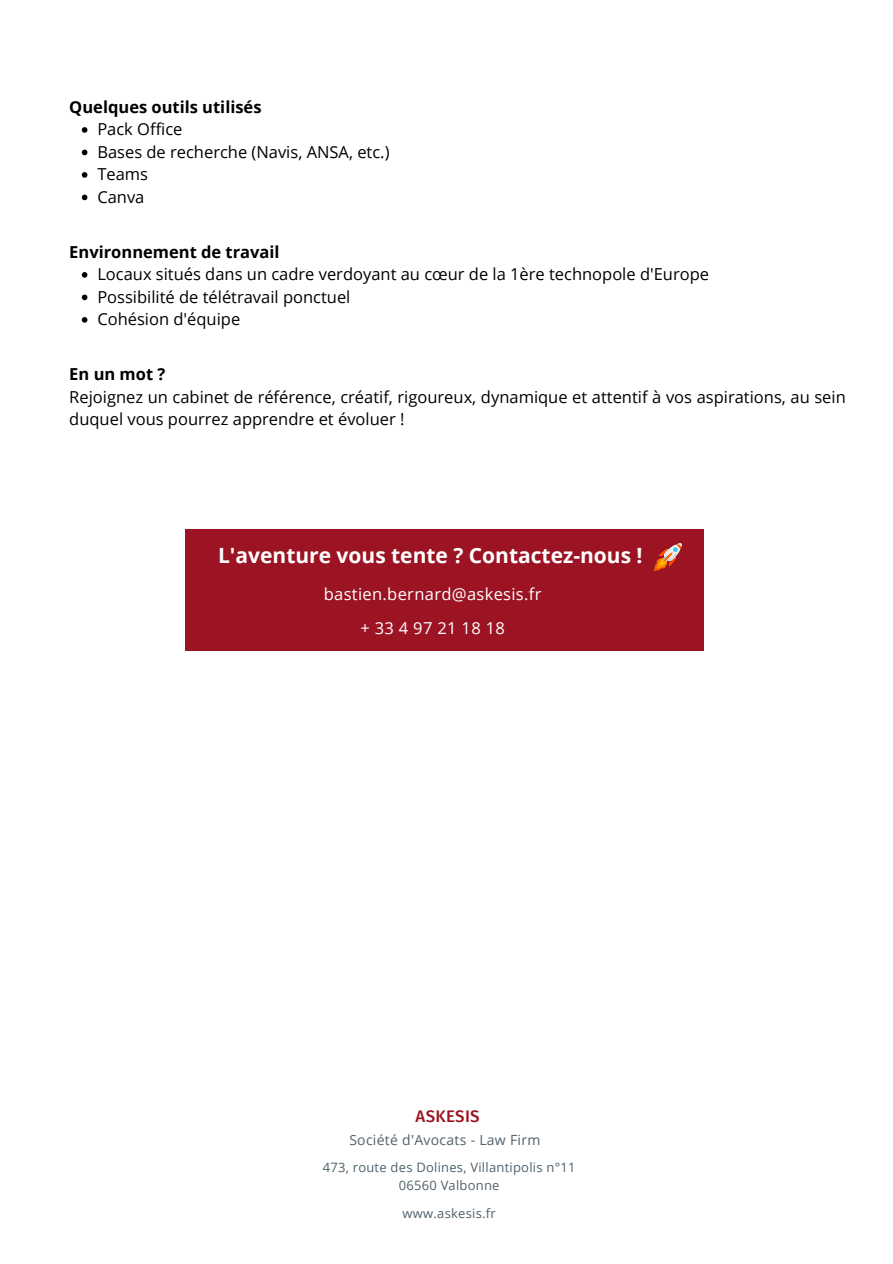
<style>
.page{position:relative;width:893px;height:1264px;background:#fff}
.page>*{position:absolute;margin:0;border:0;box-sizing:border-box;transform-origin:0 0}
.t1{font:700 21px "Open Sans";color:#fff}
.t2{font:500 16.8px "Fira Sans";letter-spacing:.02em;color:#9c1424}
.t3{font:16.5px/22.5px "Open Sans";color:#000}
.t4{font:700 16.5px "Open Sans";color:#000}
.t5{font:16.5px/34.5px "Open Sans";letter-spacing:.02em;color:#fff;text-align:center}
.t6{font:13.95px "Open Sans";letter-spacing:.02em;color:#50616c}
.t7{font:12.9px/18px "Open Sans";letter-spacing:.02em;color:#50616c;text-align:center}
</style>
<div class="page">
<div style="left:185px;top:529px;width:518px;height:121px;background:#9c1424"></div>
<svg style="left:82px;top:127px;width:5px;height:6px"></svg>
<svg style="left:82px;top:150px;width:5px;height:5px"></svg>
<svg style="left:82px;top:172px;width:5px;height:6px"></svg>
<svg style="left:82px;top:195px;width:5px;height:5px"></svg>
<svg style="left:82px;top:272px;width:5px;height:6px"></svg>
<svg style="left:82px;top:294px;width:5px;height:6px"></svg>
<svg style="left:82px;top:317px;width:5px;height:6px"></svg>
<img style="left:653px;top:543px;width:28px;height:29px">
<p class="t4" style="left:69px;top:95px;width:194px">Quelques outils utilisés</p>
<p class="t3" style="left:97px;top:118px;width:293px">Pack Office<br>Bases de recherche (Navis, ANSA, etc.)<br>Teams<br>Canva</p>
<p class="t4" style="left:69px;top:240px;width:212px">Environnement de travail</p>
<p class="t3" style="left:97px;top:262px;width:613px">Locaux situés dans un cadre verdoyant au cœur de la 1ère technopole d'Europe<br>Possibilité de télétravail ponctuel<br>Cohésion d'équipe</p>
<p class="t4" style="left:69px;top:362px;width:97px">En un mot ?</p>
<p class="t3" style="left:69px;top:385px;width:778px">Rejoignez un cabinet de référence, créatif, rigoureux, dynamique et attentif à vos aspirations, au sein duquel vous pourrez apprendre et évoluer !</p>
<p class="t1" style="left:218px;top:540px;width:426px">L'aventure vous tente ? Contactez-nous !</p>
<p class="t5" style="left:324px;top:576px;width:219px">bastien.bernard@askesis.fr +33497211818</p>
<p class="t2" style="left:415px;top:1106px;width:66px">ASKESIS</p>
<p class="t6" style="left:349px;top:1130px;width:192px">Société d'Avocats - Law Firm</p>
<p class="t7" style="left:323px;top:1158px;width:254px">473, route des Dolines, Villantipolis n°11<br>06560 Valbonne</p>
<p class="t7" style="left:402px;top:1203px;width:95px">www.askesis.fr</p>
</div>
